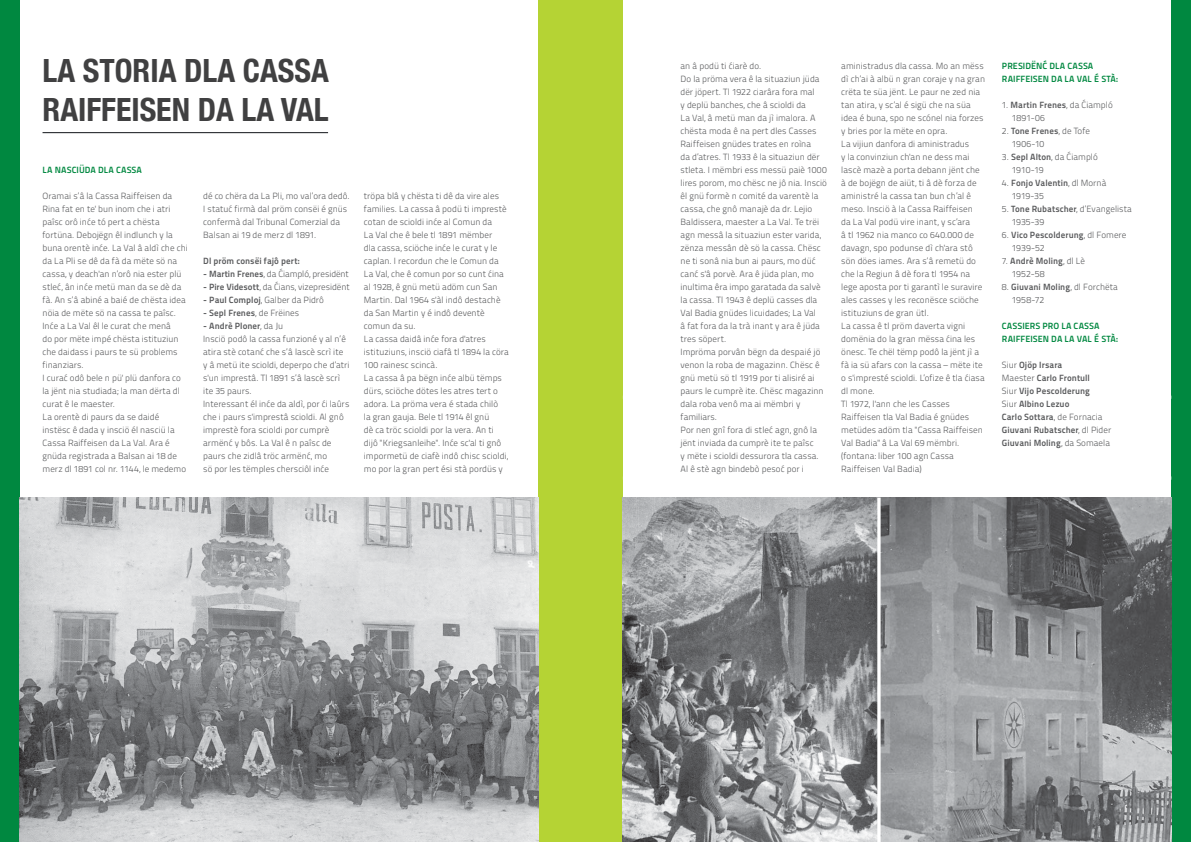
<style>
.page{position:relative;width:1191px;height:842px;background:#fff}
.page>*{position:absolute;margin:0;border:0;box-sizing:border-box;transform-origin:0 0}
.t1{font:700 condensed 32px/39px "Helvetica Neue";color:#404041}
.t2{font:9px/13px "Titillium Text 22 L 250 wt";letter-spacing:.005em;color:#58595b}
.t3{font:9px/13px "Titillium Maps 29 L 800 wt";letter-spacing:.01em;color:#58595b}
.t4{font:9px/13px "Titillium Maps 29 L 800 wt";letter-spacing:.01em;color:#008840}
.s1{font-family:"Titillium Maps 29 L 800 wt"}
.s2{font-family:"Titillium Text 22 L 250 wt"}
</style>
<div class="page">
<div style="left:0;top:0;width:19px;height:842px;background:#008840"></div>
<div style="left:1171px;top:0;width:20px;height:842px;background:#008840"></div>
<div style="left:539px;top:0;width:84px;height:842px;background:#b5d334"></div>
<hr style="left:43px;top:132px;width:285px;height:1px;background:#101318">
<img style="left:19px;top:498px;width:520px;height:344px">
<img style="left:623px;top:498px;width:548px;height:344px">
<hr style="left:877px;top:498px;width:3px;height:344px;background:#fff">
<h1 class="t1" style="left:43px;top:50px;width:288px">LA STORIA DLA CASSA<br>RAIFFEISEN DA LA VAL</h1>
<p class="t4" style="left:43px;top:164px;width:101px">LA NASCIÜDA DLA CASSA</p>
<p class="t2" style="left:43px;top:190px;width:147px">Oramai s’â la Cassa Raiffeisen da<br>Rina fat en te' bun inom che i atri paîsc orô inće tó pert a chësta fortüna. Debojëgn êl indlunch y la buna orentè inće. La Val â aldì che chi da La Pli se dê da fà da mëte sö na cassa, y deach'an n’orô nia ester plü stleć, ân inće metü man da se dè da fà. An s’â abiné a baié de chësta idea nöia de mëte sö na cassa te paîsc.<br>Inće a La Val êl le curat che menâ<br>do por mëte impé chësta istituziun che daidass i paurs te sü problems finanziars.<br>I curać odô bele n pü' plü danfora co la jënt nia studiada; la man dërta dl curat ê le maester.<br>La orentè di paurs da se daidé instësc ê dada y insciö él nasciü la<br>Cassa Raiffeisen da La Val. Ara é gnüda registrada a Balsan ai 18 de merz dl 1891 col nr. 1144, le medemo</p>
<p class="t2" style="left:203px;top:190px;width:148px">dé co chëra da La Pli, mo val’ora dedô.<br>I statuć firmà dal pröm consëi é gnüs confermà dal Tribunal Comerzial da Balsan ai 19 de merz dl 1891.</p>
<p class="t3" style="left:203px;top:255px;width:98px">Dl pröm consëi fajô pert:</p>
<p class="t2" style="left:203px;top:268px;width:147px"><span class="s1">- Martin Frenes</span>, da Ćiampló, presidënt</p>
<p class="t2" style="left:203px;top:281px;width:148px"><span class="s1">- Pire Videsott</span>, da Ćians, vizepresidënt</p>
<p class="t2" style="left:203px;top:294px;width:122px"><span class="s1">- Paul Comploj</span>, Galber da Pidrô</p>
<p class="t3" style="left:203px;top:307px;width:97px">- Sepl Frenes<span class="s2">, de Frëines</span></p>
<p class="t3" style="left:203px;top:320px;width:81px">- Andrè Ploner<span class="s2">, da Ju</span></p>
<p class="t2" style="left:203px;top:333px;width:148px">Insciö podô la cassa funzioné y al n’ê atira stè cotanć che s’â lascè scrì ite y â metü ite scioldi, deperpo che d’atri s'un imprestâ. Tl 1891 s’â lascè scrì ite 35 paurs.<br>Interessant él inće da aldì, por ći laûrs che i paurs s'imprestâ scioldi. Al gnô imprestè fora scioldi por cumprè armënć y bôs. La Val ê n paîsc de paurs che zidlâ tröc armënć, mo<br>sö por les tëmples chersciôl inće</p>
<p class="t2" style="left:364px;top:190px;width:146px">tröpa blâ y chësta ti dê da vire ales families. La cassa â podü ti imprestè cotan de scioldi inće al Comun da<br>La Val che ê bele tl 1891 mëmber<br>dla cassa, sciöche inće le curat y le caplan. I recordun che le Comun da<br>La Val, che ê comun por so cunt ćina al 1928, ê gnü metü adöm cun San<br>Martin. Dal 1964 s'àl indô destachè da San Martin y é indô deventè comun da su.<br>La cassa daidâ inće fora d'atres istituziuns, insciö ciafâ tl 1894 la cöra<br>100 rainesc scincà.<br>La cassa â pa bëgn inće albü tëmps dürs, sciöche dötes les atres tert o adora. La pröma vera é stada chilò<br>la gran gauja. Bele tl 1914 êl gnü<br>dè ca tröc scioldi por la vera. An ti dijô "Kriegsanleihe". Inće sc'al ti gnô impormetü de ciafè indô chisc scioldi, mo por la gran pert ési stà pordüs y</p>
<p class="t2" style="left:680px;top:60px;width:148px">an â podü ti ćiarè do.<br>Do la pröma vera ê la situaziun jüda dër jöpert. Tl 1922 ciarâra fora mal<br>y deplü banches, che â scioldi da<br>La Val, â metü man da jì imalora. A chësta moda ê na pert dles Casses<br>Raiffeisen gnüdes trates en roìna<br>da d’atres. Tl 1933 ê la situaziun dër stleta. I mëmbri ess messü paiè 1000 lires porom, mo chësc ne jô nia. Insciö êl gnü formè n comité da varentè la cassa, che gnô manajè da dr. Lejio<br>Baldissera, maester a La Val. Te trëi agn messâ la situaziun ester varida, zënza messân dè sö la cassa. Chësc ne ti sonâ nia bun ai paurs, mo düć canć s'â porvè. Ara ê jüda plan, mo inultima êra impo garatada da salvè la cassa. Tl 1943 ê deplü casses dla<br>Val Badia gnüdes licuidades; La Val<br>â fat fora da la trà inant y ara ê jüda tres söpert.<br>Impröma porvân bëgn da despaié jö venon la roba de magazinn. Chësc ê gnü metü sö tl 1919 por ti alisiré ai paurs le cumprè ite. Chësc magazinn dala roba venô ma ai mëmbri y familiars.<br>Por nen gnî fora di stleć agn, gnô la jënt inviada da cumprè ite te paîsc<br>y mëte i scioldi dessurora tla cassa.<br>Al ê stè agn bindebò pesoć por i</p>
<p class="t2" style="left:841px;top:60px;width:145px">aministradus dla cassa. Mo an mëss dì ch’ai à albü n gran coraje y na gran crëta te süa jënt. Le paur ne zed nia tan atira, y sc’al é sigü che na süa idea é buna, spo ne scónel nia forzes y bries por la mëte en opra.<br>La vijiun danfora di aministradus<br>y la convinziun ch'an ne dess mai lascè mazè a porta debann jënt che à de bojëgn de aiüt, ti â dè forza de aministré la cassa tan bun ch’al ê meso. Insciö à la Cassa Raiffeisen<br>da La Val podü vire inant, y sc’ara<br>â tl 1962 nia manco co 640.000 de davagn, spo podunse dì ch'ara stô sön döes iames. Ara s’â remetü do che la Regiun â dè fora tl 1954 na lege aposta por ti garantì le suravire ales casses y les reconësce sciöche istituziuns de gran ütl.<br>La cassa ê tl pröm daverta vigni domënia do la gran mëssa ćina les önesc. Te chël tëmp podô la jënt jì a fà ia sü afars con la cassa – mëte ite o s'impresté scioldi. L’ofize ê tla ćiasa dl mone.<br>Tl 1972, l'ann che les Casses<br>Raiffeisen tla Val Badia é gnüdes metüdes adöm tla "Cassa Raiffeisen<br>Val Badia" â La Val 69 mëmbri. (fontana: liber 100 agn Cassa<br>Raiffeisen Val Badia)</p>
<p class="t4" style="left:1002px;top:60px;width:118px">PRESIDËNĆ DLA CASSA<br>RAIFFEISEN DA LA VAL É STÀ:</p>
<p class="t2" style="left:1012px;top:99px;width:102px;text-indent:-10px">1. <span class="s1">Martin Frenes</span>, da Ćiampló<br>1891-06</p>
<p class="t3" style="left:1002px;top:125px;width:90px"><span class="s2">2.</span> Tone Frenes<span class="s2">, de Tofe</span></p>
<p class="t2" style="left:1012px;top:138px;width:34px">1906-10</p>
<p class="t2" style="left:1012px;top:151px;width:87px;text-indent:-10px">3. <span class="s1">Sepl Alton</span>, da Ćiampló<br>1910-19</p>
<p class="t3" style="left:1002px;top:177px;width:106px"><span class="s2">4.</span> Fonjo Valentin<span class="s2">, dl Mornà</span></p>
<p class="t2" style="left:1012px;top:190px;width:33px">1919-35</p>
<p class="t2" style="left:1012px;top:203px;width:121px;text-indent:-10px">5. <span class="s1">Tone Rubatscher</span>, d’Evangelista<br>1935-39</p>
<p class="t3" style="left:1002px;top:229px;width:126px"><span class="s2">6.</span> Vico Pescolderung<span class="s2">, dl Fomere</span></p>
<p class="t2" style="left:1012px;top:242px;width:34px">1939-52</p>
<p class="t3" style="left:1002px;top:255px;width:85px"><span class="s2">7.</span> Andrè Moling<span class="s2">, dl Lè</span></p>
<p class="t2" style="left:1012px;top:268px;width:34px">1952-58</p>
<p class="t2" style="left:1012px;top:281px;width:107px;text-indent:-10px">8. <span class="s1">Giuvani Moling</span>, dl Forchëta<br>1958-72</p>
<p class="t4" style="left:1002px;top:320px;width:118px">CASSIERS PRO LA CASSA<br>RAIFFEISEN DA LA VAL É STÀ:</p>
<p class="t3" style="left:1002px;top:359px;width:111px"><span class="s2">Siur</span> Ojöp Irsara<br><span class="s2">Maester</span> Carlo Frontull<br><span class="s2">Siur</span> Vijo Pescolderung<br><span class="s2">Siur</span> Albino Lezuo<br>Carlo Sottara<span class="s2">, de Fornacia<br></span>Giuvani Rubatscher<span class="s2">, dl Pider<br></span>Giuvani Moling<span class="s2">, da Somaela</span></p>
</div>
